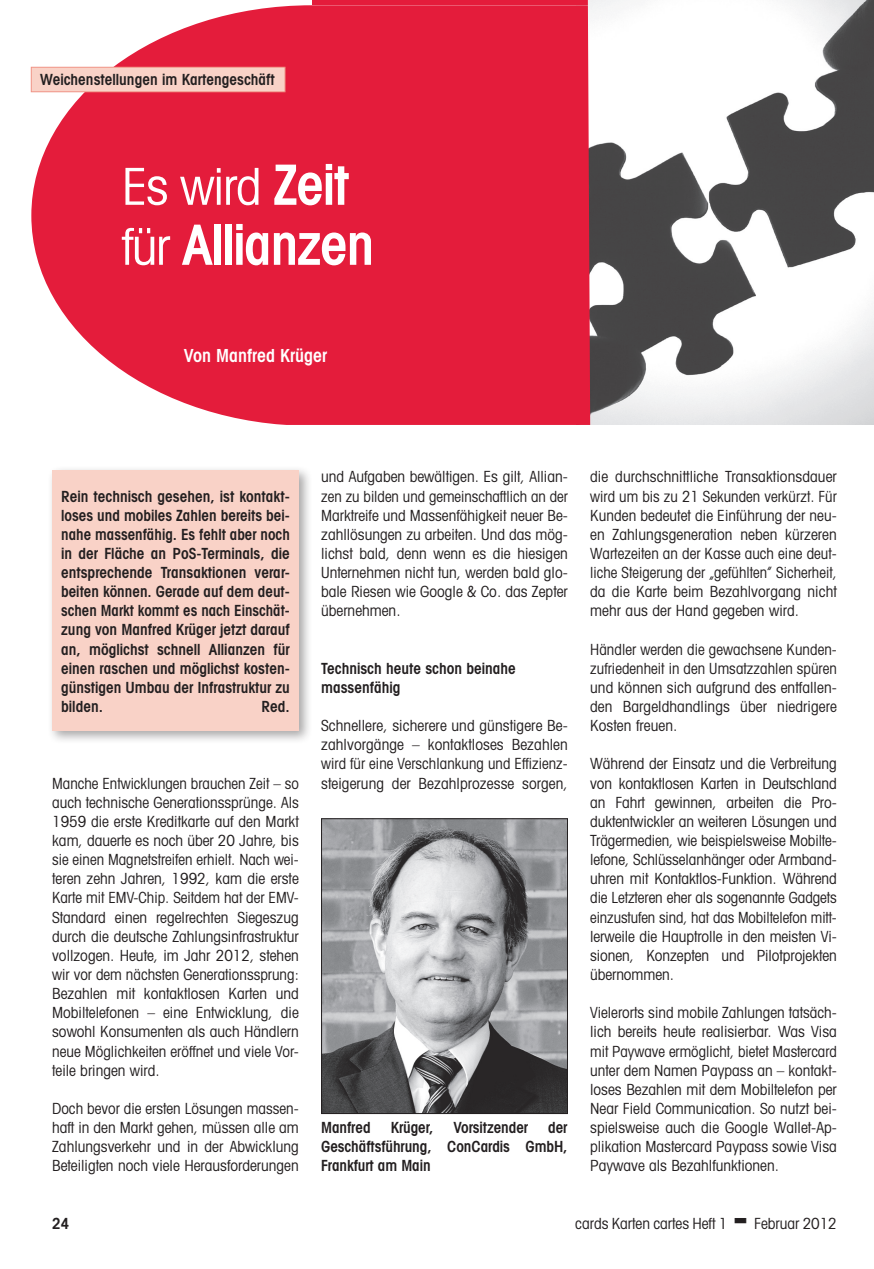
<style>
.page{position:relative;width:874px;height:1269px;background:#fff}
.page>*{position:absolute;margin:0;border:0;box-sizing:border-box;transform-origin:0 0}
.t1{font:600 condensed 55.5px "Avant Garde";letter-spacing:-.025em;color:#fff}
.t2{font:condensed 51px "Avant Garde";letter-spacing:-.025em;color:#fff}
.t3{font:600 condensed 18px "Avant Garde";color:#fff}
.t4{font:condensed 15.3px/19.2px "Avant Garde";color:#231f20;text-align:justify}
.t5{font:600 condensed 15.3px/19.2px "Avant Garde";color:#231f20;text-align:justify}
.s1{font-weight:600;font-size:55.5px}
.s2{font-weight:400;font-size:51px}
</style>
<div class="page">
<img style="left:590px;top:0;width:283px;height:425px">
<svg style="left:31px;top:5px;width:559px;height:420px;background:#e6334f"></svg>
<div style="left:312px;top:0;width:278px;height:5px;background:#e41c3b"></div>
<div style="left:31px;top:67px;width:254px;height:25px;background:#f9d2c7"></div>
<div style="left:31px;top:67px;width:254px;height:25px;border:1px solid #f09588"></div>
<div style="left:47px;top:466px;width:265px;height:279px;background:#231f20;opacity:.4"></div>
<div style="left:52px;top:471px;width:247px;height:260px;background:#f9d2c7"></div>
<img style="left:323px;top:820px;width:243px;height:292px">
<div style="left:321px;top:818px;width:247px;height:296px;border:1px solid #231f20"></div>
<svg style="left:872px;top:0;width:2px;height:7px"></svg>
<p class="t5" style="left:40px;top:70px;width:236px">Weichenstellungen im Kartengeschäft</p>
<h2 class="t2" style="left:122px;top:155px;width:229px">Es wird <span class="s1">Zeit</span></h2>
<h1 class="t1" style="left:122px;top:211px;width:254px"><span class="s2">für</span> Allianzen</h1>
<p class="t3" style="left:184px;top:345px;width:145px">Von Manfred Krüger</p>
<p class="t5" style="left:61px;top:486px;width:230px">Rein technisch gesehen, ist kontakt&shy;loses und mobiles Zahlen bereits bei&shy;nahe massenfähig. Es fehlt aber noch in der Fläche an PoS-Terminals, die entsprechende Transaktionen verar&shy;beiten können. Gerade auf dem deut&shy;schen Markt kommt es nach Einschät&shy;zung von Manfred Krüger jetzt darauf an, möglichst schnell Allianzen für einen raschen und möglichst kosten&shy;günstigen Umbau der Infrastruktur zu bilden.</p>
<p class="t5" style="left:262px;top:697px;width:30px">Red.</p>
<p class="t4" style="left:52px;top:773px;width:248px">Manche Entwicklungen brauchen Zeit – so auch technische Generationssprünge. Als 1959 die erste Kreditkarte auf den Markt kam, dauerte es noch über 20 Jahre, bis sie einen Magnetstreifen erhielt. Nach wei&shy;teren zehn Jahren, 1992, kam die erste Karte mit EMV-Chip. Seitdem hat der EMV-Standard einen regelrechten Siegeszug durch die deutsche Zahlungsinfrastruktur vollzogen. Heute, im Jahr 2012, stehen wir vor dem nächsten Generationssprung:<br>Bezahlen mit kontaktlosen Karten und Mobiltelefonen – eine Entwicklung, die sowohl Konsumenten als auch Händlern neue Möglichkeiten eröffnet und viele Vor&shy;teile bringen wird.</p>
<p class="t4" style="left:52px;top:1098px;width:248px">Doch bevor die ersten Lösungen massen&shy;haft in den Markt gehen, müssen alle am Zahlungsverkehr und in der Abwicklung Beteiligten noch viele Herausforderungen</p>
<p class="t4" style="left:321px;top:467px;width:248px">und Aufgaben bewältigen. Es gilt, Allian&shy;zen zu bilden und gemeinschaftlich an der Marktreife und Massenfähigkeit neuer Be&shy;zahllösungen zu arbeiten. Und das mög&shy;lichst bald, denn wenn es die hiesigen Unternehmen nicht tun, werden bald glo&shy;bale Riesen wie Google &amp; Co. das Zepter übernehmen.</p>
<p class="t5" style="left:321px;top:658px;width:196px">Technisch heute schon beinahe massenfähig</p>
<p class="t4" style="left:321px;top:716px;width:248px">Schnellere, sicherere und günstigere Be&shy;zahlvorgänge – kontaktloses Bezahlen wird für eine Verschlankung und Effizienz&shy;steigerung der Bezahlprozesse sorgen,</p>
<p class="t5" style="left:321px;top:1118px;width:51px">Manfred</p>
<p class="t5" style="left:391px;top:1118px;width:44px">Krüger,</p>
<p class="t5" style="left:453px;top:1118px;width:76px">Vorsitzender</p>
<p class="t5" style="left:321px;top:1118px;width:248px;text-indent:227px">der Geschäftsführung, ConCardis GmbH, Frankfurt am Main</p>
<p class="t4" style="left:590px;top:467px;width:248px">die durchschnittliche Transaktionsdauer wird um bis zu 21 Sekunden verkürzt. Für Kunden bedeutet die Einführung der neu&shy;en Zahlungsgeneration neben kürzeren Wartezeiten an der Kasse auch eine deut&shy;liche Steigerung der „gefühlten” Sicherheit, da die Karte beim Bezahlvorgang nicht mehr aus der Hand gegeben wird.</p>
<p class="t4" style="left:590px;top:639px;width:248px">Händler werden die gewachsene Kunden&shy;zufriedenheit in den Umsatzzahlen spüren und können sich aufgrund des entfallen&shy;den Bargeldhandlings über niedrigere Kosten freuen.</p>
<p class="t4" style="left:590px;top:754px;width:248px">Während der Einsatz und die Verbreitung von kontaktlosen Karten in Deutschland an Fahrt gewinnen, arbeiten die Pro&shy;duktentwickler an weiteren Lösungen und Trägermedien, wie beispielsweise Mobilte&shy;lefone, Schlüsselanhänger oder Armband&shy;uhren mit Kontaktlos-Funktion. Während die Letzteren eher als sogenannte Gadgets einzustufen sind, hat das Mobiltelefon mitt&shy;lerweile die Hauptrolle in den meisten Vi&shy;sionen, Konzepten und Pilotprojekten übernommen.</p>
<p class="t4" style="left:590px;top:1003px;width:248px">Vielerorts sind mobile Zahlungen tatsäch&shy;lich bereits heute realisierbar. Was Visa mit Paywave ermöglicht, bietet Mastercard unter dem Namen Paypass an – kontakt&shy;loses Bezahlen mit dem Mobiltelefon per Near Field Communication. So nutzt bei&shy;spielsweise auch die Google Wallet-Ap&shy;plikation Mastercard Paypass sowie Visa Paywave als Bezahlfunktionen.</p>
<p class="t5" style="left:52px;top:1213px;width:19px">24</p>
<p class="t4" style="left:575px;top:1213px;width:153px">cards Karten cartes Heft 1</p>
<p class="t4" style="left:754px;top:1213px;width:84px">Februar 2012</p>
</div>
